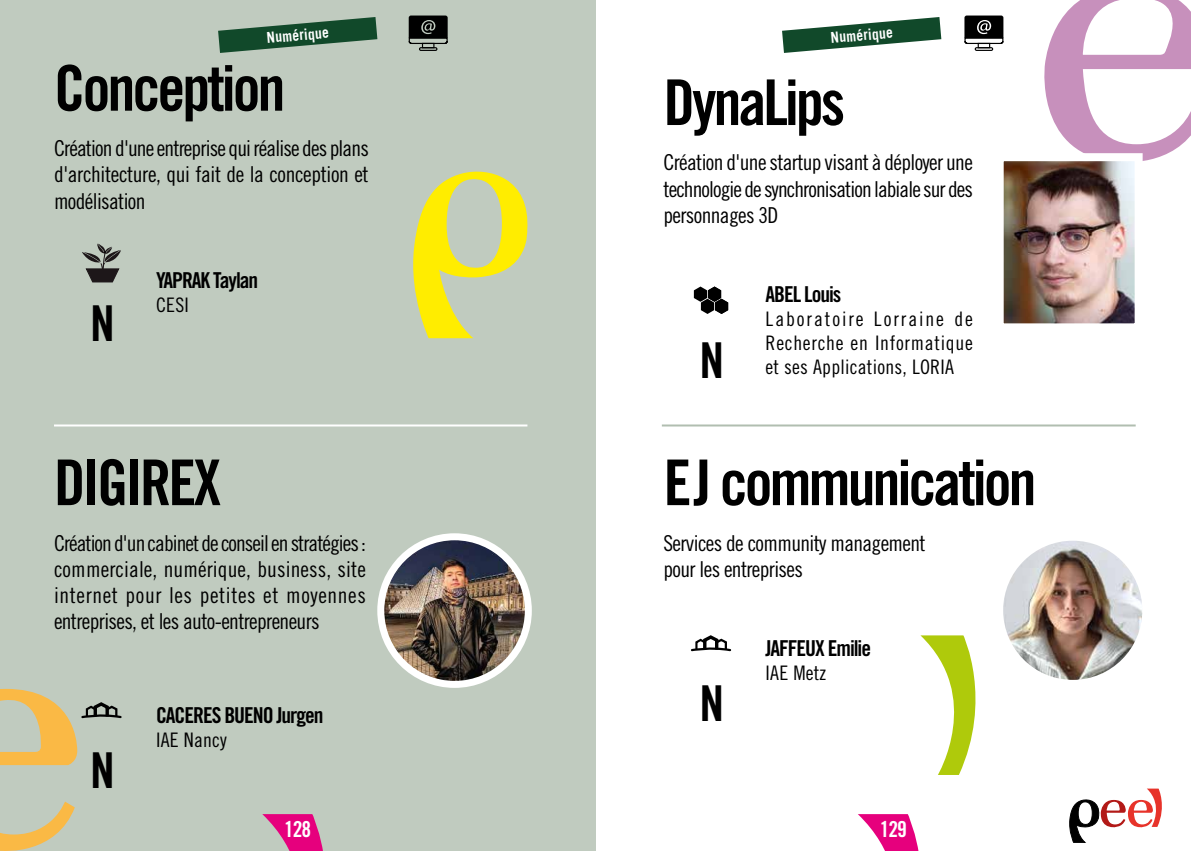
<style>
.page{position:relative;width:1191px;height:851px;background:#fff}
.page>*{position:absolute;margin:0;border:0;box-sizing:border-box;transform-origin:0 0}
.t1{font:63.2px "Trade Gothic LT Std Bd Cn 20";letter-spacing:-.05em;color:#000}
.t2{font:49.4px "Trade Gothic LT Std Bd Cn 20";color:#000}
.t3{font:22px "Trade Gothic LT Std Bd Cn 20";letter-spacing:-.05em;color:#fff}
.t4{font:21.8px/26.2px "Trade Gothic LT Std Cn 18";letter-spacing:-.03em;color:#000;text-align:justify}
.t5{font:21.8px "Trade Gothic LT Std Bd Cn 20";letter-spacing:-.05em;color:#000}
.t6{font:20px/24px "Trade Gothic LT Std Cn 18";letter-spacing:.035em;color:#000}
.t7{font:20px "Trade Gothic LT Std Cn 18";letter-spacing:.01em;color:#000}
.t8{font:700 15px "Trade Gothic LT Std";color:#fff;scale:.9 1}
</style>
<div class="page">
<svg style="left:1044px;top:0;width:147px;height:161px"></svg>
<svg style="left:858px;top:814px;width:61px;height:36px"></svg>
<hr style="left:662px;top:424px;width:473px;height:2px;background:#b1beb0">
<svg style="left:782px;top:17px;width:159px;height:36px"></svg>
<svg style="left:1069px;top:788px;width:93px;height:54px"></svg>
<div style="left:977px;top:43px;width:13px;height:5px;border:1px solid #000"></div>
<div style="left:974px;top:47px;width:19px;height:4px;border:1px solid #000"></div>
<svg style="left:964px;top:16px;width:40px;height:29px"></svg>
<div style="left:0;top:0;width:595px;height:850px;background:#c0cbbf"></div>
<svg style="left:262px;top:814px;width:61px;height:36px"></svg>
<hr style="left:54px;top:424px;width:473px;height:2px;background:#fff">
<svg style="left:218px;top:17px;width:159px;height:36px"></svg>
<div style="left:419px;top:47px;width:18px;height:4px;border:1px solid #000"></div>
<svg style="left:408px;top:16px;width:40px;height:29px"></svg>
<svg style="left:920px;top:635px;width:56px;height:139px"></svg>
<svg style="left:413px;top:171px;width:115px;height:167px"></svg>
<img style="left:1004px;top:162px;width:129px;height:160px">
<div style="left:995px;top:153px;width:147px;height:178px;border:8px solid #fff"></div>
<svg style="left:694px;top:286px;width:34px;height:28px"></svg>
<svg style="left:82px;top:243px;width:39px;height:39px"></svg>
<svg style="left:0;top:688px;width:122px;height:162px"></svg>
<img style="left:383px;top:541px;width:143px;height:141px">
<div style="left:377px;top:533px;width:155px;height:154px;border:7px solid #fff;border-radius:50%"></div>
<svg style="left:691px;top:635px;width:40px;height:17px"></svg>
<img style="left:1004px;top:541px;width:137px;height:137px">
<div style="left:996px;top:533px;width:153px;height:153px;border:7px solid #fff;border-radius:50%"></div>
<p class="t8" style="left:266px;top:29px;width:71px;rotate:-5deg">Numérique</p>
<h1 class="t1" style="left:54px;top:50px;width:233px">Conception</h1>
<p class="t4" style="left:54px;top:135px;width:316px">Création d'une entreprise qui réalise des plans d'architecture, qui fait de la conception et modélisation</p>
<h2 class="t2" style="left:90px;top:293px;width:26px">N</h2>
<p class="t5" style="left:156px;top:266px;width:104px">YAPRAK Taylan</p>
<p class="t6" style="left:156px;top:292px;width:34px">CESI</p>
<h1 class="t1" style="left:54px;top:444px;width:169px">DIGIREX</h1>
<p class="t4" style="left:54px;top:529px;width:313px">Création d'un cabinet de conseil en stratégies : commerciale, numérique, business, site internet pour les petites et moyennes entreprises, et les auto-entrepreneurs</p>
<h2 class="t2" style="left:90px;top:740px;width:26px">N</h2>
<p class="t5" style="left:156px;top:701px;width:169px">CACERES BUENO Jurgen</p>
<p class="t7" style="left:156px;top:727px;width:72px">IAE Nancy</p>
<p class="t3" style="left:284px;top:815px;width:29px">128</p>
<p class="t8" style="left:830px;top:29px;width:71px;rotate:-5deg">Numérique</p>
<h1 class="t1" style="left:663px;top:64px;width:183px">DynaLips</h1>
<p class="t4" style="left:663px;top:149px;width:311px">Création d'une startup visant à déployer une technologie de synchronisation labiale sur des personnages 3D</p>
<h2 class="t2" style="left:699px;top:330px;width:26px">N</h2>
<p class="t5" style="left:765px;top:281px;width:77px">ABEL Louis</p>
<p class="t6" style="left:765px;top:306px;width:209px">Laboratoire Lorraine de<br>Recherche en Informatique</p>
<p class="t7" style="left:765px;top:355px;width:190px">et ses Applications, LORIA</p>
<h1 class="t1" style="left:663px;top:444px;width:374px">EJ communication</h1>
<p class="t4" style="left:663px;top:529px;width:264px">Services de community management pour les entreprises</p>
<h2 class="t2" style="left:699px;top:673px;width:26px">N</h2>
<p class="t5" style="left:765px;top:634px;width:107px">JAFFEUX Emilie</p>
<p class="t6" style="left:765px;top:660px;width:62px">IAE Metz</p>
<p class="t3" style="left:879px;top:815px;width:29px">129</p>
</div>
